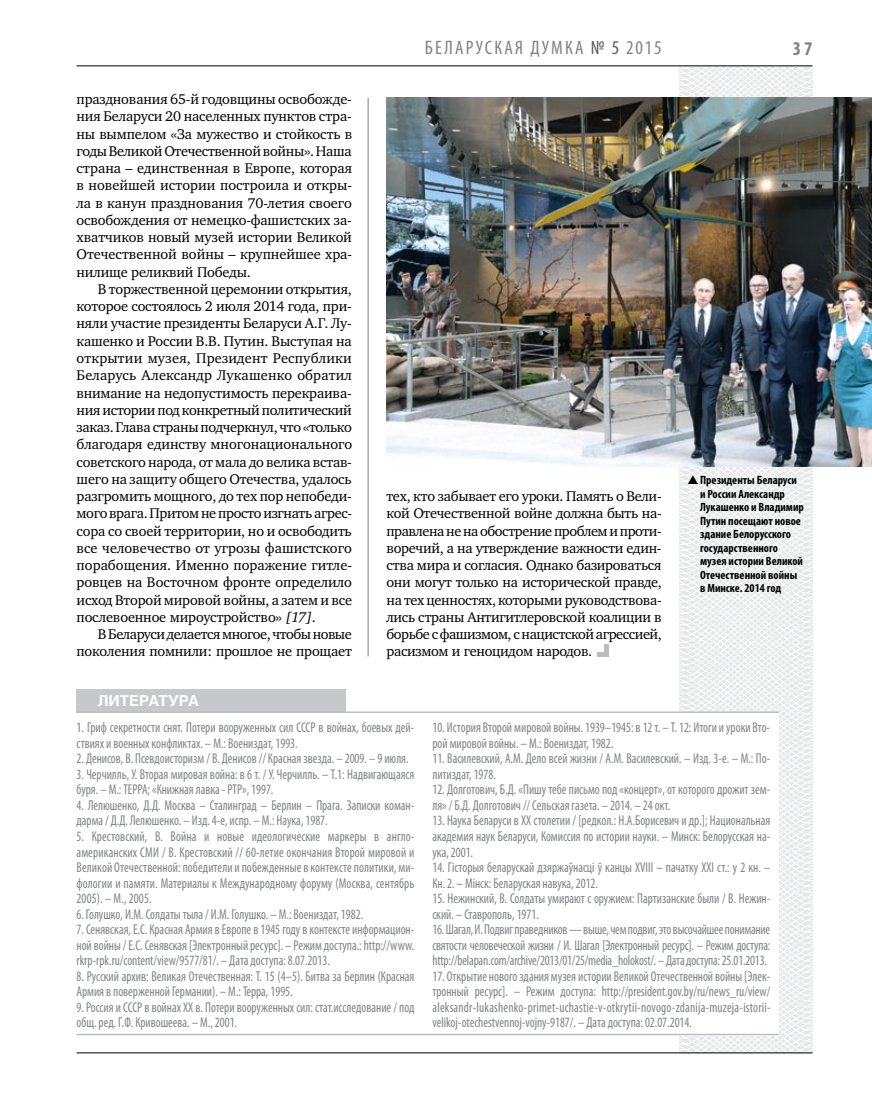
<style>
.page{position:relative;width:872px;height:1106px;background:#fff}
.page>*{position:absolute;margin:0;border:0;box-sizing:border-box;transform-origin:0 0}
.t1{font:condensed 19.5px "Myriad Pro";letter-spacing:.105em;color:#808285}
.t2{font:700 condensed 19.5px "Myriad Pro";color:#808285}
.t3{font:700 15px "Helios";color:#fff}
.t4{font:14.4px/17.2px "Charter C";letter-spacing:-.015em;color:#000;text-align:justify}
.t5{font:condensed 14.25px/15.6px "Myriad Pro";color:#808285;scale:.9 1}
.t6{font:700 condensed 12px/13.5px "Myriad Pro";color:#000}
.s1{color:#58595b}
.s2{font-style:italic}
</style>
<div class="page">
<svg style="left:621px;top:65px;width:249px;height:989px"></svg>
<hr style="left:77px;top:65px;width:735px;height:1px;background:#000">
<hr style="left:77px;top:1052px;width:735px;height:1px;background:#000">
<hr style="left:368px;top:98px;width:1px;height:558px;background:#808285">
<div style="left:77px;top:689px;width:269px;height:23px;background:#c6c8ca"></div>
<div style="left:77px;top:713px;width:702px;height:323px;background:#fff"></div>
<hr style="left:77px;top:1033px;width:702px;height:2px;background:#bcbdc0">
<hr style="left:77px;top:711px;width:702px;height:2px;background:#bcbdc0">
<img style="left:386px;top:97px;width:486px;height:369px">
<div style="left:604px;top:644px;width:5px;height:12px;background:#bcbdc0"></div>
<hr style="left:597px;top:652px;width:12px;height:4px;background:#bcbdc0">
<svg style="left:688px;top:475px;width:10px;height:9px"></svg>
<h1 class="t1" style="left:425px;top:36px;width:138px">БЕЛАРУСКА Я ДУМКА</h1>
<h1 class="t1" style="left:591px;top:36px;width:72px"><span class="s1">№ 5</span> 2015</h1>
<h1 class="t2" style="left:793px;top:37px;width:21px">37</h1>
<p class="t4" style="left:77px;top:91px;width:277px">празднования 65-й годовщины освобожде&shy;ния Беларуси 20 населенных пунктов стра&shy;ны вымпелом «За мужество и стойкость в годы Великой Отечественной войны». Наша страна – единственная в Европе, которая в новейшей истории построила и откры&shy;ла в канун празднования 70-летия своего освобождения от немецко-фашистских за&shy;хватчиков новый музей истории Великой Отечественной войны – крупнейшее хра&shy;нилище реликвий Победы.</p>
<p class="t4" style="left:77px;top:280px;width:277px;text-indent:21px">В торжественной церемонии открытия, которое состоялось 2 июля 2014 года, при&shy;няли участие президенты Беларуси А.Г. Лу&shy;кашенко и России В.В. Путин. Выступая на открытии музея, Президент Республики Беларусь Александр Лукашенко обратил внимание на недопустимость перекраива&shy;ния истории под конкретный политический заказ. Глава страны подчеркнул, что «только благодаря единству многонационального советского народа, от мала до велика встав&shy;шего на защиту общего Отечества, удалось разгромить мощного, до тех пор непобеди&shy;мого врага. Притом не просто изгнать агрес&shy;сора со своей территории, но и освободить все человечество от угрозы фашистского порабощения. Именно поражение гитле&shy;ровцев на Восточном фронте определило исход Второй мировой войны, а затем и все послевоенное мироустройство» <span class="s2">[17]</span>.</p>
<p class="t4" style="left:77px;top:625px;width:277px;text-align:right">В Беларуси делается многое, чтобы новые поколения помнили: прошлое не прощает</p>
<p class="t3" style="left:98px;top:692px;width:103px">Литература</p>
<p class="t5" style="left:77px;top:719px;width:377px">1. Гриф секретности снят. Потери вооруженных сил СССР в войнах, боевых дей&shy;ствиях и военных конфликтах. – М.: Воениздат, 1993.</p>
<p class="t5" style="left:77px;top:750px;width:370px">2. Денисов, В. Псевдоисторизм / В. Денисов // Красная звезда. – 2009. – 9 июля.</p>
<p class="t5" style="left:77px;top:766px;width:377px">3. Черчилль, У. Вторая мировая война: в 6 т. / У. Черчилль. – Т.1: Надвигающаяся буря. – М.: ТЕРРА; «Книжная лавка - РТР», 1997.</p>
<p class="t5" style="left:77px;top:797px;width:377px">4. Лелюшенко, Д.Д. Москва – Сталинград – Берлин – Прага. Записки коман&shy;дарма / Д.Д. Лелюшенко. – Изд. 4-е, испр. – М.: Наука, 1987.</p>
<p class="t5" style="left:77px;top:828px;width:377px;text-align:justify">5. Крестовский, В. Война и новые идеологические маркеры в англо&shy;американских СМИ / В. Крестовский // 60-летие окончания Второй мировой и Великой Отечественной: победители и побежденные в контексте политики, ми&shy;фологии и памяти. Материалы к Международному форуму (Москва, сентябрь 2005). – М., 2005.</p>
<p class="t5" style="left:77px;top:906px;width:320px">6. Голушко, И.М. Солдаты тыла / И.М. Голушко. – М.: Воениздат, 1982.</p>
<p class="t5" style="left:77px;top:921px;width:377px;text-align:justify">7. Сенявская, Е.С. Красная Армия в Европе в 1945 году в контексте информацион&shy;ной войны / Е.С. Сенявская [Электронный ресурс]. – Режим доступа.: http://www. rkrp-rpk.ru/content/view/9577/81/. – Дата доступа: 8.07.2013.</p>
<p class="t5" style="left:77px;top:968px;width:377px">8. Русский архив: Великая Отечественная: Т. 15 (4–5). Битва за Берлин (Красная<br>Армия в поверженной Германии). – М.: Терра, 1995.</p>
<p class="t5" style="left:77px;top:999px;width:377px">9. Россия и СССР в войнах XX в. Потери вооруженных сил: стат.исследование / под общ. ред. Г.Ф. Кривошеева. – М., 2001.</p>
<p class="t6" style="left:700px;top:473px;width:105px">Президенты Беларуси и России Александр<br>Лукашенко и Владимир<br>Путин посещают новое здание Белорусского государственного музея истории Великой<br>Отечественной войны в Минске. 2014 год</p>
<p class="t4" style="left:386px;top:487px;width:277px">тех, кто забывает его уроки. Память о Вели&shy;кой Отечественной войне должна быть на&shy;правлена не на обострение проблем и проти&shy;воречий, а на утверждение важности един&shy;ства мира и согласия. Однако базироваться они могут только на исторической правде, на тех ценностях, которыми руководствова&shy;лись страны Антигитлеровской коалиции в борьбе с фашизмом, с нацистской агрессией, расизмом и геноцидом народов.</p>
<p class="t5" style="left:432px;top:719px;width:377px">10. История Второй мировой войны. 1939–1945: в 12 т. – Т. 12: Итоги и уроки Вто&shy;рой мировой войны. – М.: Воениздат, 1982.</p>
<p class="t5" style="left:432px;top:750px;width:377px">11. Василевский, А.М. Дело всей жизни / А.М. Василевский. – Изд. 3-е. – М.: По&shy;литиздат, 1978.</p>
<p class="t5" style="left:432px;top:781px;width:377px">12. Долготович, Б.Д. «Пишу тебе письмо под «концерт», от которого дрожит зем&shy;ля» / Б.Д. Долготович // Сельская газета. – 2014. – 24 окт.</p>
<p class="t5" style="left:432px;top:812px;width:377px;text-align:justify">13. Наука Беларуси в ХХ столетии / [pедкол.: Н.А.Борисевич и др.]; Национальная академия наук Беларуси, Комиссия по истории науки. – М инск: Белорусская на&shy;ука, 2001.</p>
<p class="t5" style="left:432px;top:859px;width:377px">14. Гісторыя беларускай дзяржаўнасці ў канцы ХVІІІ – пачатку ХХІ ст.: у 2 кн. –<br>Кн. 2. – Мінск: Беларуская навука, 2012.</p>
<p class="t5" style="left:432px;top:890px;width:377px">15. Нежинский, В. Солдаты умирают с оружием: Партизанские были / В. Нежин&shy;ский. – Ставрополь, 1971.</p>
<p class="t5" style="left:432px;top:921px;width:377px;text-align:justify">16. Шагал, И. Подвиг праведников — выше, чем подвиг, это высочайшее понимание святости человеческой жизни / И. Шагал [Электронный ресурс]. – Режим доступа: http://belapan.com/archive/2013/01/25/media_holokost/. – Дата доступа: 25.01.2013.</p>
<p class="t5" style="left:432px;top:968px;width:377px;text-align:justify">17. Открытие нового здания музея истории Великой Отечественной войны [Элек&shy;тронный ресурс]. – Режим доступа: http://president.gov.by/ru/news_ru/view/ aleksandr-lukashenko-primet-uchastie-v-otkrytii-novogo-zdanija-muzeja-istorii&shy;velikoj-otechestvennoj-vojny-9187/. – Дата доступа: 02.07.2014.</p>
</div>
